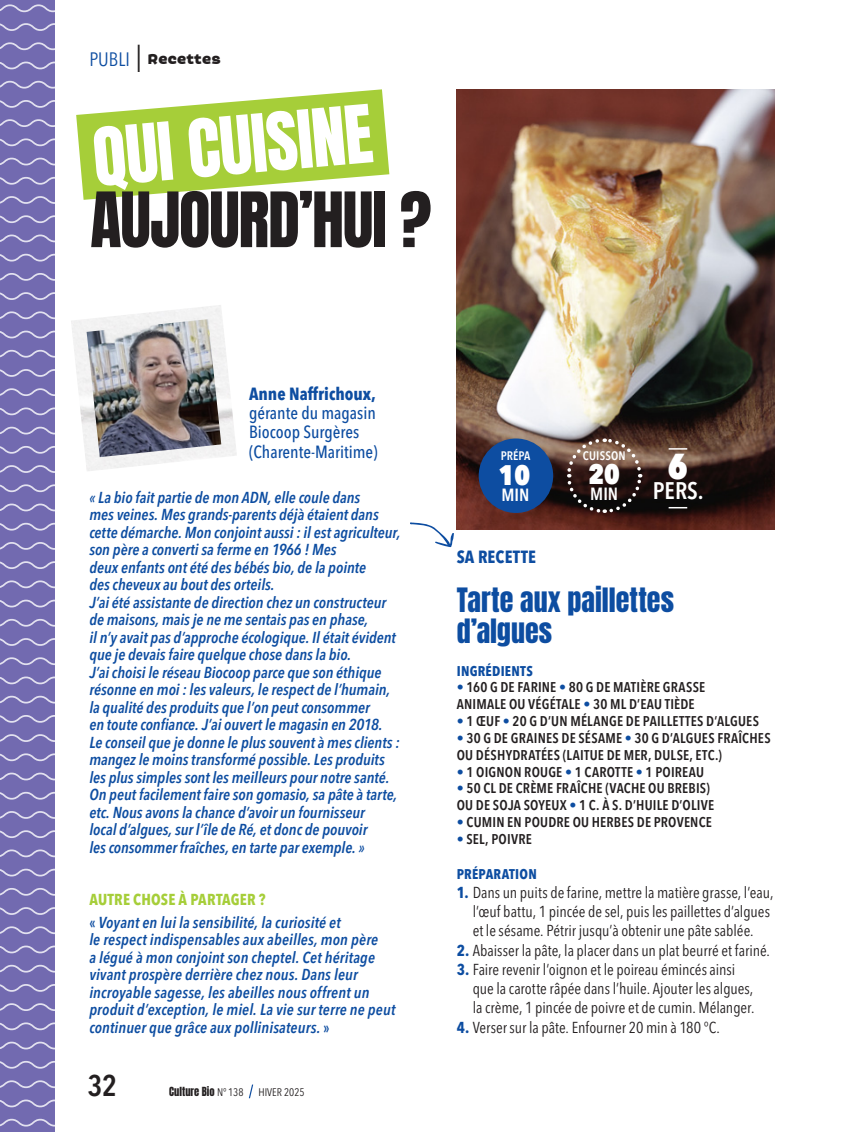
<style>
.page{position:relative;width:854px;height:1132px;background:#fff}
.page>*{position:absolute;margin:0;border:0;box-sizing:border-box;transform-origin:0 0}
.t1{font:68.25px "Anton";color:#fff}
.t2{font:64.75px "Anton";letter-spacing:-.02em;color:#231f20}
.t3{font:800 condensed 35.7px "Avenir Next LT Pro";color:#fff}
.t4{font:600 condensed 29.75px "Avenir Next LT Pro";color:#231f20}
.t5{font:28px/31.5px "Anton";color:#0d4da1}
.t6{font:800 condensed 28px "Avenir Next LT Pro";color:#fff}
.t7{font:600 condensed 23.8px "Avenir Next LT Pro";color:#fff}
.t8{font:condensed 19.25px "Avenir Next LT Pro";letter-spacing:.005em;color:#0d4da1}
.t9{font:500 condensed 17.5px/19.2px "Avenir Next LT Pro";color:#0d4da1}
.t10{font:700 condensed 17.5px "Avenir Next LT Pro";color:#0d4da1}
.t11{font:600 condensed 17.5px "Avenir Next LT Pro";color:#fff}
.t12{font:italic 600 condensed 15.75px/17.5px "Avenir Next LT Pro";color:#0d4da1}
.t13{font:condensed 15.75px/19.2px "Avenir Next LT Pro";color:#231f20}
.t14{font:600 condensed 14px/16.8px "Avenir Next LT Pro";letter-spacing:.015em;color:#231f20}
.t15{font:700 condensed 14px "Avenir Next LT Pro";letter-spacing:.02em;color:#0d4da1}
.t16{font:700 14px "Pancho W03";letter-spacing:.015em;color:#231f20}
.t17{font:600 condensed 12.25px "Avenir Next LT Pro";letter-spacing:.015em;color:#fff}
.t18{font:condensed 10.85px "Avenir Next LT Pro";color:#231f20}
.t19{font:10.5px "Anton";color:#231f20}
.s1{font-weight:500;font-size:38.5px;color:#231f20}
.s2{font-weight:700;font-style:normal;color:#a6ce39}
.s3{font-style:normal}
.s4{font-family:"Avenir Next LT Pro";font-stretch:condensed;font-size:10.85px}
.s5{color:#0d4da1}
.s6{font-weight:700;color:#0d4da1}
</style>
<div class="page">
<div style="left:0;top:0;width:55px;height:1131px;background:#726ab0"></div>
<svg style="left:0;top:61px;width:55px;height:9px"></svg>
<svg style="left:0;top:100px;width:55px;height:8px"></svg>
<svg style="left:0;top:138px;width:55px;height:9px"></svg>
<svg style="left:0;top:177px;width:55px;height:8px"></svg>
<svg style="left:0;top:215px;width:55px;height:8px"></svg>
<svg style="left:0;top:253px;width:55px;height:9px"></svg>
<svg style="left:0;top:292px;width:55px;height:8px"></svg>
<svg style="left:0;top:330px;width:55px;height:9px"></svg>
<svg style="left:0;top:369px;width:55px;height:8px"></svg>
<svg style="left:0;top:407px;width:55px;height:9px"></svg>
<svg style="left:0;top:446px;width:55px;height:8px"></svg>
<svg style="left:0;top:484px;width:55px;height:9px"></svg>
<svg style="left:0;top:522px;width:55px;height:9px"></svg>
<svg style="left:0;top:561px;width:55px;height:8px"></svg>
<svg style="left:0;top:599px;width:55px;height:9px"></svg>
<svg style="left:0;top:638px;width:55px;height:8px"></svg>
<svg style="left:0;top:676px;width:55px;height:9px"></svg>
<svg style="left:0;top:715px;width:55px;height:8px"></svg>
<svg style="left:0;top:753px;width:55px;height:8px"></svg>
<svg style="left:0;top:791px;width:55px;height:9px"></svg>
<svg style="left:0;top:830px;width:55px;height:8px"></svg>
<svg style="left:0;top:868px;width:55px;height:9px"></svg>
<svg style="left:0;top:907px;width:55px;height:8px"></svg>
<svg style="left:0;top:945px;width:55px;height:8px"></svg>
<svg style="left:0;top:984px;width:55px;height:8px"></svg>
<svg style="left:0;top:1022px;width:55px;height:8px"></svg>
<svg style="left:0;top:1041px;width:55px;height:8px"></svg>
<svg style="left:0;top:1003px;width:55px;height:8px"></svg>
<svg style="left:0;top:964px;width:55px;height:9px"></svg>
<svg style="left:0;top:926px;width:55px;height:8px"></svg>
<svg style="left:0;top:888px;width:55px;height:8px"></svg>
<svg style="left:0;top:849px;width:55px;height:8px"></svg>
<svg style="left:0;top:811px;width:55px;height:8px"></svg>
<svg style="left:0;top:772px;width:55px;height:9px"></svg>
<svg style="left:0;top:734px;width:55px;height:8px"></svg>
<svg style="left:0;top:695px;width:55px;height:9px"></svg>
<svg style="left:0;top:657px;width:55px;height:8px"></svg>
<svg style="left:0;top:619px;width:55px;height:8px"></svg>
<svg style="left:0;top:580px;width:55px;height:9px"></svg>
<svg style="left:0;top:542px;width:55px;height:8px"></svg>
<svg style="left:0;top:503px;width:55px;height:9px"></svg>
<svg style="left:0;top:465px;width:55px;height:8px"></svg>
<svg style="left:0;top:426px;width:55px;height:9px"></svg>
<svg style="left:0;top:388px;width:55px;height:8px"></svg>
<svg style="left:0;top:349px;width:55px;height:9px"></svg>
<svg style="left:0;top:311px;width:55px;height:9px"></svg>
<svg style="left:0;top:273px;width:55px;height:8px"></svg>
<svg style="left:0;top:234px;width:55px;height:9px"></svg>
<svg style="left:0;top:196px;width:55px;height:8px"></svg>
<svg style="left:0;top:157px;width:55px;height:9px"></svg>
<svg style="left:0;top:119px;width:55px;height:8px"></svg>
<svg style="left:0;top:80px;width:55px;height:9px"></svg>
<svg style="left:0;top:23px;width:55px;height:8px"></svg>
<svg style="left:0;top:42px;width:55px;height:9px"></svg>
<svg style="left:0;top:4px;width:55px;height:9px"></svg>
<svg style="left:0;top:1061px;width:55px;height:8px"></svg>
<svg style="left:0;top:1099px;width:55px;height:8px"></svg>
<svg style="left:0;top:1118px;width:55px;height:8px"></svg>
<svg style="left:0;top:1080px;width:55px;height:8px"></svg>
<img style="left:456px;top:89px;width:318px;height:440px">
<img style="left:71px;top:305px;width:166px;height:166px">
<img style="left:87px;top:319px;width:134px;height:138px">
<svg style="left:76px;top:89px;width:313px;height:111px"></svg>
<div style="left:478px;top:438px;width:75px;height:75px;background:#0d4da1;border-radius:50%"></div>
<svg style="left:565px;top:436px;width:78px;height:78px"></svg>
<svg style="left:668px;top:448px;width:19px;height:1px"></svg>
<svg style="left:668px;top:507px;width:19px;height:1px"></svg>
<svg style="left:410px;top:522px;width:44px;height:25px"></svg>
<svg style="left:249px;top:1084px;width:4px;height:13px"></svg>
<p class="t8" style="left:89px;top:47px;width:53px">PUBLI <span class="s1">I</span></p>
<p class="t16" style="left:147px;top:50px;width:75px">Recettes</p>
<h1 class="t1" style="left:90px;top:123px;width:281px;rotate:-5deg">QUI CUISINE</h1>
<h2 class="t2" style="left:90px;top:187px;width:342px">AUJOURD’HUI ?</h2>
<p class="t10" style="left:249px;top:383px;width:128px">Anne Naffrichoux,</p>
<p class="t9" style="left:249px;top:403px;width:130px">gérante du magasin<br>Biocoop Surgères (Charente-Maritime)</p>
<p class="t12" style="left:89px;top:488px;width:312px">« La bio fait partie de mon ADN, elle coule dans<br>mes veines. Mes grands-parents déjà étaient dans cette démarche. Mon conjoint aussi : il est agriculteur, son père a converti sa ferme en 1966 ! Mes<br>deux enfants ont été des bébés bio, de la pointe<br>des cheveux au bout des orteils.<br>J’ai été assistante de direction chez un constructeur de maisons, mais je ne me sentais pas en phase,<br>il n’y avait pas d’approche écologique. Il était évident que je devais faire quelque chose dans la bio.<br>J’ai choisi le réseau Biocoop parce que son éthique résonne en moi : les valeurs, le respect de l’humain, la qualité des produits que l’on peut consommer<br>en toute confiance. J’ai ouvert le magasin en 2018.<br>Le conseil que je donne le plus souvent à mes clients : mangez le moins transformé possible. Les produits les plus simples sont les meilleurs pour notre santé.<br>On peut facilement faire son gomasio, sa pâte à tarte, etc. Nous avons la chance d’avoir un fournisseur<br>local d’algues, sur l’île de Ré, et donc de pouvoir<br>les consommer fraîches, en tarte par exemple. »</p>
<p class="t12" style="left:89px;top:888px;width:253px;line-height:22.4px"><span class="s2">AUTRE CHOSE À PARTAGER ?<br></span><span class="s3">«</span> Voyant en lui la sensibilité, la curiosité et</p>
<p class="t12" style="left:89px;top:930px;width:307px">le respect indispensables aux abeilles, mon père<br>a légué à mon conjoint son cheptel. Cet héritage vivant prospère derrière chez nous. Dans leur incroyable sagesse, les abeilles nous offrent un produit d’exception, le miel. La vie sur terre ne peut continuer que grâce aux pollinisateurs. <span class="s3">»</span></p>
<h3 class="t4" style="left:87px;top:1066px;width:31px">32</h3>
<p class="t19" style="left:169px;top:1085px;width:76px">Culture Bio <span class="s4">N° 138</span></p>
<p class="t18" style="left:258px;top:1084px;width:48px">HIVER 2025</p>
<p class="t17" style="left:500px;top:448px;width:31px">PRÉPA</p>
<h3 class="t6" style="left:498px;top:457px;width:33px">10</h3>
<p class="t11" style="left:501px;top:483px;width:29px">MIN</p>
<p class="t17" style="left:582px;top:448px;width:45px">CUISSON</p>
<h3 class="t6" style="left:588px;top:457px;width:33px">20</h3>
<p class="t11" style="left:590px;top:483px;width:29px">MIN</p>
<h3 class="t3" style="left:667px;top:444px;width:21px">6</h3>
<h3 class="t7" style="left:652px;top:475px;width:52px">PERS.</h3>
<p class="t10" style="left:456px;top:546px;width:81px">SA RECETTE</p>
<h3 class="t5" style="left:456px;top:586px;width:219px">Tarte aux paillettes d’algues</h3>
<p class="t15" style="left:456px;top:662px;width:78px">INGRÉDIENTS</p>
<p class="t14" style="left:456px;top:679px;width:250px"><span class="s5">•</span> 160 G DE FARINE <span class="s5">•</span> 80 G DE MATIÈRE GRASSE<br>ANIMALE OU VÉGÉTALE <span class="s5">•</span> 30 ML D’EAU TIÈDE</p>
<p class="t14" style="left:456px;top:712px;width:303px"><span class="s5">•</span> 1 ŒUF <span class="s5">•</span> 20 G D’UN MÉLANGE DE PAILLETTES D’ALGUES</p>
<p class="t14" style="left:456px;top:729px;width:315px"><span class="s5">•</span> 30 G DE GRAINES DE SÉSAME <span class="s5">•</span> 30 G D’ALGUES FRAÎCHES<br>OU DÉSHYDRATÉES (LAITUE DE MER, DULSE, ETC.)</p>
<p class="t14" style="left:456px;top:763px;width:248px"><span class="s5">•</span> 1 OIGNON ROUGE <span class="s5">•</span> 1 CAROTTE <span class="s5">•</span> 1 POIREAU</p>
<p class="t14" style="left:456px;top:779px;width:259px"><span class="s5">•</span> 50 CL DE CRÈME FRAÎCHE (VACHE OU BREBIS)<br>OU DE SOJA SOYEUX <span class="s5">•</span> 1 C. À S. D’HUILE D’OLIVE</p>
<p class="t14" style="left:456px;top:813px;width:256px"><span class="s5">•</span> CUMIN EN POUDRE OU HERBES DE PROVENCE</p>
<p class="t14" style="left:456px;top:830px;width:77px"><span class="s5">•</span> SEL, POIVRE</p>
<p class="t15" style="left:456px;top:864px;width:81px">PRÉPARATION</p>
<p class="t13" style="left:472px;top:882px;width:302px;text-indent:-16px"><span class="s6">1.</span> Dans un puits de farine, mettre la matière grasse, l’eau, l’œuf battu, 1 pincée de sel, puis les paillettes d’algues et le sésame. Pétrir jusqu’à obtenir une pâte sablée.</p>
<p class="t13" style="left:456px;top:940px;width:315px"><span class="s6">2.</span> Abaisser la pâte, la placer dans un plat beurré et fariné.</p>
<p class="t13" style="left:472px;top:959px;width:283px;text-indent:-16px"><span class="s6">3.</span> Faire revenir l’oignon et le poireau émincés ainsi que la carotte râpée dans l’huile. Ajouter les algues, la crème, 1 pincée de poivre et de cumin. Mélanger.</p>
<p class="t13" style="left:456px;top:1017px;width:265px"><span class="s6">4.</span> Verser sur la pâte. Enfourner 20 min à 180 °C.</p>
</div>
